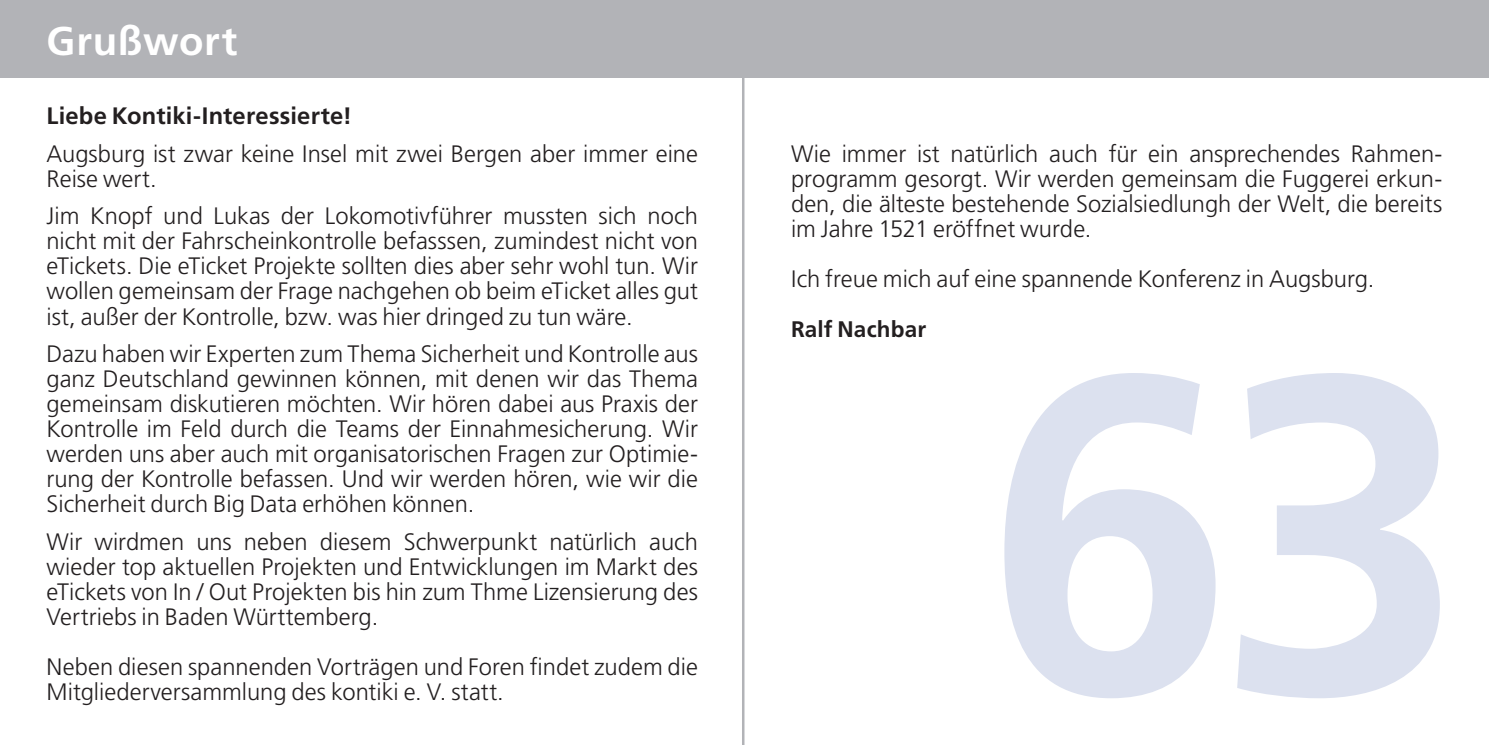
<style>
.page{position:relative;width:1489px;height:745px;background:#fff}
.page>*{position:absolute;margin:0;border:0;box-sizing:border-box;transform-origin:0 0}
.t1{font:700 450px "Frutiger LT";color:#dce1ef}
.t2{font:700 40px "Frutiger LT";letter-spacing:.02em;color:#fff}
._3_Einleitung{font:300 23.75px/25px "Frutiger LT";color:#231f20;text-align:justify}
._1_fett{font:700 23.75px "Frutiger LT";letter-spacing:.01em;color:#231f20}
._3_Einleitung-2{font:700 22.5px "Frutiger LT";letter-spacing:.01em;color:#231f20}
</style>
<div class="page">
<div style="left:0;top:0;width:1488px;height:78px;background:#b2b3b7"></div>
<hr style="left:742px;top:0;width:2px;height:744px;background:#b2b3b7">
<h2 class="t2" style="left:47px;top:17px;width:192px">Grußwort</h2>
<p class="_1_fett" style="left:47px;top:102px;width:307px">Liebe Kontiki-Interessierte!</p>
<p class="_3_Einleitung" style="left:47px;top:141px;width:653px">Augsburg ist zwar keine Insel mit zwei Bergen aber immer eine<br>Reise wert.</p>
<p class="_3_Einleitung" style="left:47px;top:204px;width:653px">Jim Knopf und Lukas der Lokomotivführer mussten sich noch nicht mit der Fahrscheinkontrolle befasssen, zumindest nicht von eTickets. Die eTicket Projekte sollten dies aber sehr wohl tun. Wir wollen gemeinsam der Frage nachgehen ob beim eTicket alles gut ist, außer der Kontrolle, bzw. was hier dringed zu tun wäre.</p>
<p class="_3_Einleitung" style="left:47px;top:341px;width:653px">Dazu haben wir Experten zum Thema Sicherheit und Kontrolle aus ganz Deutschland gewinnen können, mit denen wir das Thema gemeinsam diskutieren möchten. Wir hören dabei aus Praxis der Kontrolle im Feld durch die Teams der Einnahmesicherung. Wir werden uns aber auch mit organisatorischen Fragen zur Optimie&shy;rung der Kontrolle befassen. Und wir werden hören, wie wir die Sicherheit durch Big Data erhöhen können.</p>
<p class="_3_Einleitung" style="left:47px;top:529px;width:653px">Wir wirdmen uns neben diesem Schwerpunkt natürlich auch wieder top aktuellen Projekten und Entwicklungen im Markt des eTickets von In / Out Projekten bis hin zum Thme Lizensierung des Vertriebs in Baden Württemberg.</p>
<p class="_3_Einleitung" style="left:47px;top:654px;width:653px">Neben diesen spannenden Vorträgen und Foren findet zudem die<br>Mitgliederversammlung des kontiki e. V. statt.</p>
<p class="_3_Einleitung" style="left:791px;top:141px;width:653px">Wie immer ist natürlich auch für ein ansprechendes Rahmen&shy;programm gesorgt. Wir werden gemeinsam die Fuggerei erkun&shy;den, die älteste bestehende Sozialsiedlungh der Welt, die bereits im Jahre 1521 eröffnet wurde.</p>
<p class="_3_Einleitung" style="left:791px;top:266px;width:585px">Ich freue mich auf eine spannende Konferenz in Augsburg.</p>
<p class="_3_Einleitung-2" style="left:791px;top:316px;width:137px">Ralf Nachbar</p>
<p class="t1" style="left:984px;top:271px;width:484px">63</p>
</div>
